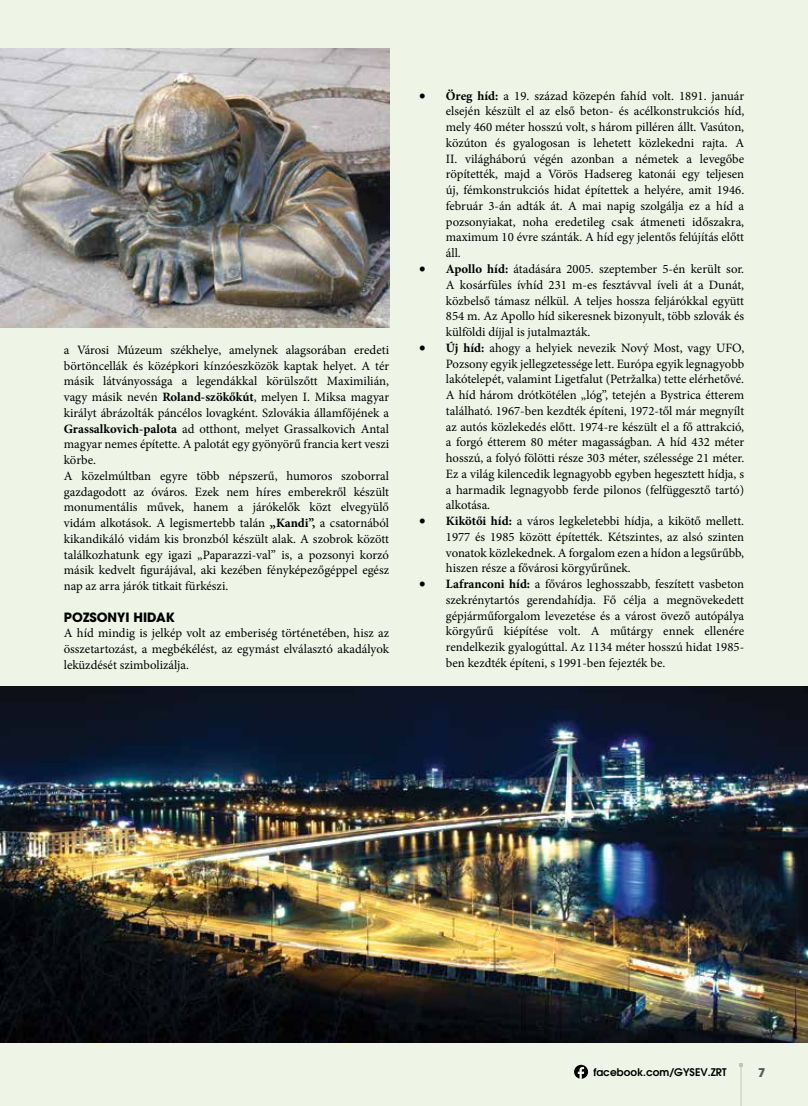
<style>
.page{position:relative;width:808px;height:1106px;background:#eef5e7}
.page>*{position:absolute;margin:0;border:0;box-sizing:border-box;transform-origin:0 0}
.t1{font:12.75px/15.8px "Minion Pro";color:#000;text-align:justify}
.t2{font:700 12.75px "ITC Avant Garde Pro";color:#000}
.t3{font:700 12px "ITC Avant Garde Pro";color:#58595b}
.t4{font:600 10.5px "ITC Avant Garde Pro";color:#000}
.s1{font-weight:700}
.s2{font-weight:700;font-size:18px}
</style>
<div class="page">
<hr style="left:741px;top:1064px;width:1px;height:42px;background:#58595b">
<img style="left:0;top:49px;width:389px;height:278px">
<img style="left:0;top:687px;width:808px;height:355px">
<svg style="left:574px;top:1064px;width:14px;height:14px"></svg>
<p class="t1" style="left:64px;top:342px;width:327px;text-align:left">a Városi Múzeum székhelye, amelynek alagsorában eredeti börtöncellák és középkori kínzóeszközök kaptak helyet. A tér másik látványossága a legendákkal körülszőtt Maximilián, vagy másik nevén <span class="s1">Roland-szökőkút</span>, melyen I. Miksa magyar királyt ábrázolták páncélos lovagként. Szlovákia államfőjének a <span class="s1">Grassalkovich-palota</span> ad otthont, melyet Grassalkovich Antal magyar nemes építette. A palotát egy gyönyörű francia kert veszi körbe.<br>A közelmúltban egyre több népszerű, humoros szoborral gazdagodott az óváros. Ezek nem híres emberekről készült monumentális művek, hanem a járókelők közt elvegyülő vidám alkotások. A legismertebb talán <span class="s1">„Kandi”,</span> a csatornából kikandikáló vidám kis bronzból készült alak. A szobrok között találkozhatunk egy igazi „Paparazzi-val” is, a pozsonyi korzó másik kedvelt figurájával, aki kezében fényképezőgéppel egész nap az arra járók titkait fürkészi.</p>
<p class="t2" style="left:64px;top:608px;width:94px">POZSONYI HIDAK</p>
<p class="t1" style="left:64px;top:625px;width:327px">A híd mindig is jelkép volt az emberiség történetében, hisz az összetartozást, a megbékélést, az egymást elválasztó akadályok leküzdését szimbolizálja.</p>
<p class="t1" style="left:446px;top:88px;width:300px;text-indent:-27px"><span class="s2">•</span> <span class="s1">Öreg híd:</span> a 19. század közepén fahíd volt. 1891. január elsején készült el az első beton- és acélkonstrukciós híd, mely 460 méter hosszú volt, s három pilléren állt. Vasúton, közúton és gyalogosan is lehetett közlekedni rajta. A II. világháború végén azonban a németek a levegőbe röpítették, majd a Vörös Hadsereg katonái egy teljesen új, fémkonstrukciós hidat építettek a helyére, amit 1946. február 3-án adták át. A mai napig szolgálja ez a híd a pozsonyiakat, noha eredetileg csak átmeneti időszakra, maximum 10 évre szánták. A híd egy jelentős felújítás előtt áll.</p>
<p class="t1" style="left:446px;top:261px;width:300px;text-indent:-27px"><span class="s2">•</span> <span class="s1">Apollo híd:</span> átadására 2005. szeptember 5-én került sor.<br>A kosárfüles ívhíd 231 m-es fesztávval íveli át a Dunát, közbelső támasz nélkül. A teljes hossza feljárókkal együtt 854 m. Az Apollo híd sikeresnek bizonyult, több szlovák és külföldi díjjal is jutalmazták.</p>
<p class="t1" style="left:446px;top:340px;width:300px;text-indent:-27px"><span class="s2">•</span> <span class="s1">Új híd:</span> ahogy a helyiek nevezik Nový Most, vagy UFO, Pozsony egyik jellegzetessége lett. Európa egyik legnagyobb lakótelepét, valamint Ligetfalut (Petržalka) tette elérhetővé.<br>A híd három drótkötélen „lóg”, tetején a Bystrica étterem található. 1967-ben kezdték építeni, 1972-től már megnyílt az autós közlekedés előtt. 1974-re készült el a fő attrakció, a forgó étterem 80 méter magasságban. A híd 432 méter hosszú, a folyó fölötti része 303 méter, szélessége 21 méter.<br>Ez a világ kilencedik legnagyobb egyben hegesztett hídja, s a harmadik legnagyobb ferde pilonos (felfüggesztő tartó) alkotása.</p>
<p class="t1" style="left:446px;top:513px;width:300px;text-indent:-27px"><span class="s2">•</span> <span class="s1">Kikötői híd:</span> a város legkeletebbi hídja, a kikötő mellett.<br>1977 és 1985 között építették. Kétszintes, az alsó szinten vonatok közlekednek. A forgalom ezen a hídon a legsűrűbb, hiszen része a fővárosi körgyűrűnek.</p>
<p class="t1" style="left:446px;top:576px;width:300px;text-indent:-27px"><span class="s2">•</span> <span class="s1">Lafranconi híd:</span> a főváros leghosszabb, feszített vasbeton szekrénytartós gerendahídja. Fő célja a megnövekedett gépjárműforgalom levezetése és a várost övező autópálya körgyűrű kiépítése volt. A műtárgy ennek ellenére rendelkezik gyalogúttal. Az 1134 méter hosszú hidat 1985- ben kezdték építeni, s 1991-ben fejezték be.</p>
<p class="t4" style="left:593px;top:1064px;width:135px">facebook.com/GYSEV.ZRT</p>
<p class="t3" style="left:758px;top:1064px;width:9px">7</p>
</div>
